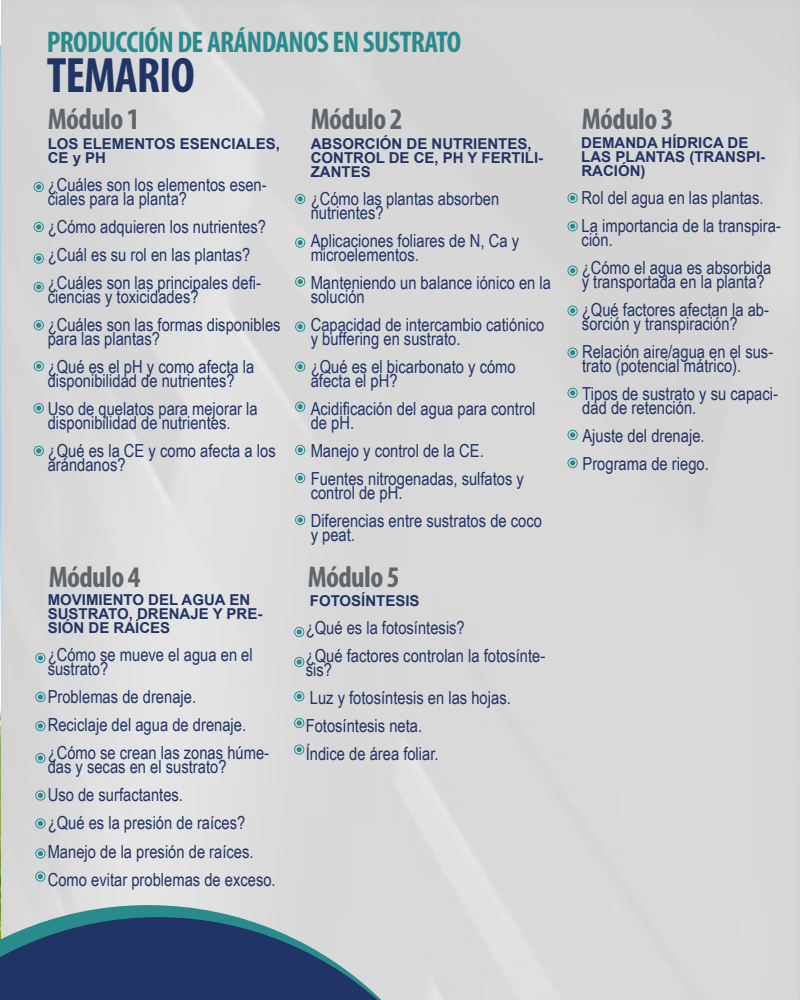
<style>
.page{position:relative;width:800px;height:1000px;background:#fff}
.page>*{position:absolute;margin:0;border:0;box-sizing:border-box;transform-origin:0 0}
.t1{font:700 condensed 50px "Myriad Pro";letter-spacing:-.02em;color:#213466}
.t2{font:700 condensed 30px "Myriad Pro";letter-spacing:-.02em;color:#5f666c}
.t3{font:700 condensed 30px "Myriad Pro";letter-spacing:-.02em;color:#2a8b8d}
.t4{font:18px/28px "Arial Narrow";color:#213466}
.t5{font:700 15px/14px "Arial";color:#213466}
</style>
<div class="page">
<svg style="left:0;top:905px;width:482px;height:12px;background:#afc7c7"></svg>
<svg style="left:0;top:917px;width:490px;height:83px;background:#61738f"></svg>
<svg style="left:34px;top:182px;width:10px;height:10px"></svg>
<svg style="left:295px;top:194px;width:10px;height:10px"></svg>
<svg style="left:294px;top:657px;width:10px;height:10px"></svg>
<svg style="left:295px;top:238px;width:10px;height:10px"></svg>
<svg style="left:294px;top:627px;width:10px;height:10px"></svg>
<svg style="left:35px;top:753px;width:11px;height:10px"></svg>
<svg style="left:35px;top:721px;width:11px;height:10px"></svg>
<svg style="left:568px;top:193px;width:10px;height:10px"></svg>
<svg style="left:568px;top:221px;width:10px;height:10px"></svg>
<svg style="left:34px;top:222px;width:10px;height:10px"></svg>
<svg style="left:34px;top:282px;width:10px;height:10px"></svg>
<svg style="left:34px;top:253px;width:10px;height:11px"></svg>
<svg style="left:35px;top:653px;width:11px;height:10px"></svg>
<svg style="left:35px;top:692px;width:11px;height:10px"></svg>
<svg style="left:294px;top:691px;width:10px;height:11px"></svg>
<svg style="left:294px;top:718px;width:10px;height:10px"></svg>
<svg style="left:294px;top:744px;width:10px;height:11px"></svg>
<svg style="left:295px;top:277px;width:10px;height:10px"></svg>
<svg style="left:34px;top:320px;width:10px;height:10px"></svg>
<svg style="left:34px;top:361px;width:10px;height:10px"></svg>
<svg style="left:34px;top:403px;width:10px;height:10px"></svg>
<svg style="left:34px;top:446px;width:10px;height:10px"></svg>
<svg style="left:568px;top:266px;width:10px;height:10px"></svg>
<svg style="left:568px;top:306px;width:10px;height:10px"></svg>
<svg style="left:568px;top:348px;width:10px;height:10px"></svg>
<svg style="left:568px;top:388px;width:10px;height:10px"></svg>
<svg style="left:568px;top:430px;width:10px;height:10px"></svg>
<svg style="left:568px;top:458px;width:10px;height:10px"></svg>
<svg style="left:295px;top:322px;width:10px;height:10px"></svg>
<svg style="left:295px;top:362px;width:10px;height:10px"></svg>
<svg style="left:295px;top:402px;width:10px;height:10px"></svg>
<svg style="left:295px;top:445px;width:10px;height:10px"></svg>
<svg style="left:295px;top:473px;width:10px;height:10px"></svg>
<svg style="left:295px;top:515px;width:10px;height:10px"></svg>
<svg style="left:35px;top:871px;width:11px;height:11px"></svg>
<svg style="left:35px;top:848px;width:11px;height:11px"></svg>
<svg style="left:35px;top:790px;width:11px;height:11px"></svg>
<svg style="left:35px;top:818px;width:11px;height:11px"></svg>
<h2 class="t3" style="left:47px;top:24px;width:416px">PRODUCCIÓN DE ARÁNDANOS EN SUSTRATO</h2>
<h1 class="t1" style="left:47px;top:44px;width:150px">TEMARIO</h1>
<h2 class="t2" style="left:48px;top:100px;width:94px">Módulo 1</h2>
<h2 class="t2" style="left:311px;top:100px;width:94px">Módulo 2</h2>
<h2 class="t2" style="left:582px;top:100px;width:94px">Módulo 3</h2>
<p class="t5" style="left:48px;top:136px;width:234px">LOS ELEMENTOS ESENCIALES,<br>CE y PH</p>
<p class="t4" style="left:48px;top:177px;width:221px;line-height:14px">¿Cuáles son los elementos esen&shy;ciales para la planta?</p>
<p class="t4" style="left:48px;top:212px;width:220px">¿Cómo adquieren los nutrientes? ¿Cuál es su rol en las plantas? ¿Cuáles son las principales defi-</p>
<p class="t4" style="left:48px;top:282px;width:234px">ciencias y toxicidades?<br>¿Cuáles son las formas disponibles</p>
<p class="t4" style="left:48px;top:324px;width:208px">para las plantas?<br>¿Qué es el pH y como afecta la</p>
<p class="t4" style="left:48px;top:366px;width:212px">disponibilidad de nutrientes?<br>Uso de quelatos para mejorar la</p>
<p class="t4" style="left:48px;top:408px;width:230px">disponibilidad de nutrientes.<br>¿Qué es la CE y como afecta a los</p>
<p class="t4" style="left:48px;top:450px;width:79px">arándanos?</p>
<p class="t5" style="left:311px;top:136px;width:234px">ABSORCIÓN DE NUTRIENTES,<br>CONTROL DE CE, PH Y FERTILI-<br>ZANTES</p>
<p class="t4" style="left:311px;top:191px;width:190px;line-height:14px">¿Cómo las plantas absorben nutrientes?</p>
<p class="t4" style="left:311px;top:233px;width:210px;line-height:14px">Aplicaciones foliares de N, Ca y microelementos.</p>
<p class="t4" style="left:311px;top:275px;width:242px;line-height:14px">Manteniendo un balance iónico en la solución</p>
<p class="t4" style="left:311px;top:317px;width:235px;line-height:14px">Capacidad de intercambio catiónico y buffering en sustrato.</p>
<p class="t4" style="left:311px;top:359px;width:207px;line-height:14px">¿Qué es el bicarbonato y cómo afecta el pH?</p>
<p class="t4" style="left:311px;top:401px;width:226px;line-height:14px">Acidificación del agua para control de pH.</p>
<p class="t4" style="left:311px;top:436px;width:215px">Manejo y control de la CE.<br>Fuentes nitrogenadas, sulfatos y</p>
<p class="t4" style="left:311px;top:478px;width:233px">control de pH.<br>Diferencias entre sustratos de coco</p>
<p class="t4" style="left:311px;top:520px;width:46px">y peat.</p>
<h2 class="t2" style="left:49px;top:558px;width:94px">Módulo 4</h2>
<h2 class="t2" style="left:308px;top:558px;width:94px">Módulo 5</h2>
<p class="t5" style="left:48px;top:593px;width:216px">MOVIMIENTO DEL AGUA EN<br>SUSTRATO, DRENAJE Y PRE-<br>SIÓN DE RAÍCES</p>
<p class="t4" style="left:48px;top:647px;width:207px;line-height:14px">¿Cómo se mueve el agua en el sustrato?</p>
<p class="t4" style="left:48px;top:682px;width:223px">Problemas de drenaje.<br>Reciclaje del agua de drenaje. ¿Cómo se crean las zonas húme-</p>
<p class="t4" style="left:48px;top:752px;width:230px">das y secas en el sustrato?<br>Uso de surfactantes.<br>¿Qué es la presión de raíces?<br>Manejo de la presión de raíces.<br>Como evitar problemas de exceso.</p>
<p class="t5" style="left:310px;top:593px;width:111px">FOTOSÍNTESIS</p>
<p class="t4" style="left:306px;top:613px;width:241px">¿Qué es la fotosíntesis?<br>¿Qué factores controlan la fotosínte-</p>
<p class="t4" style="left:306px;top:655px;width:207px">sis?<br>Luz y fotosíntesis en las hojas.<br>Fotosíntesis neta.<br>Índice de área foliar.</p>
<p class="t5" style="left:581px;top:136px;width:185px">DEMANDA HÍDRICA DE<br>LAS PLANTAS (TRANSPI-<br>RACIÓN)</p>
<p class="t4" style="left:581px;top:183px;width:201px">Rol del agua en las plantas.<br>La importancia de la transpira-</p>
<p class="t4" style="left:582px;top:225px;width:191px">ción.<br>¿Cómo el agua es absorbida</p>
<p class="t4" style="left:582px;top:267px;width:189px">y transportada en la planta? ¿Qué factores afectan la ab-</p>
<p class="t4" style="left:582px;top:309px;width:193px">sorción y transpiración?<br>Relación aire/agua en el sus-</p>
<p class="t4" style="left:582px;top:351px;width:197px">trato (potencial mátrico).<br>Tipos de sustrato y su capaci-</p>
<p class="t4" style="left:582px;top:393px;width:128px">dad de retención.<br>Ajuste del drenaje.<br>Programa de riego.</p>
</div>
